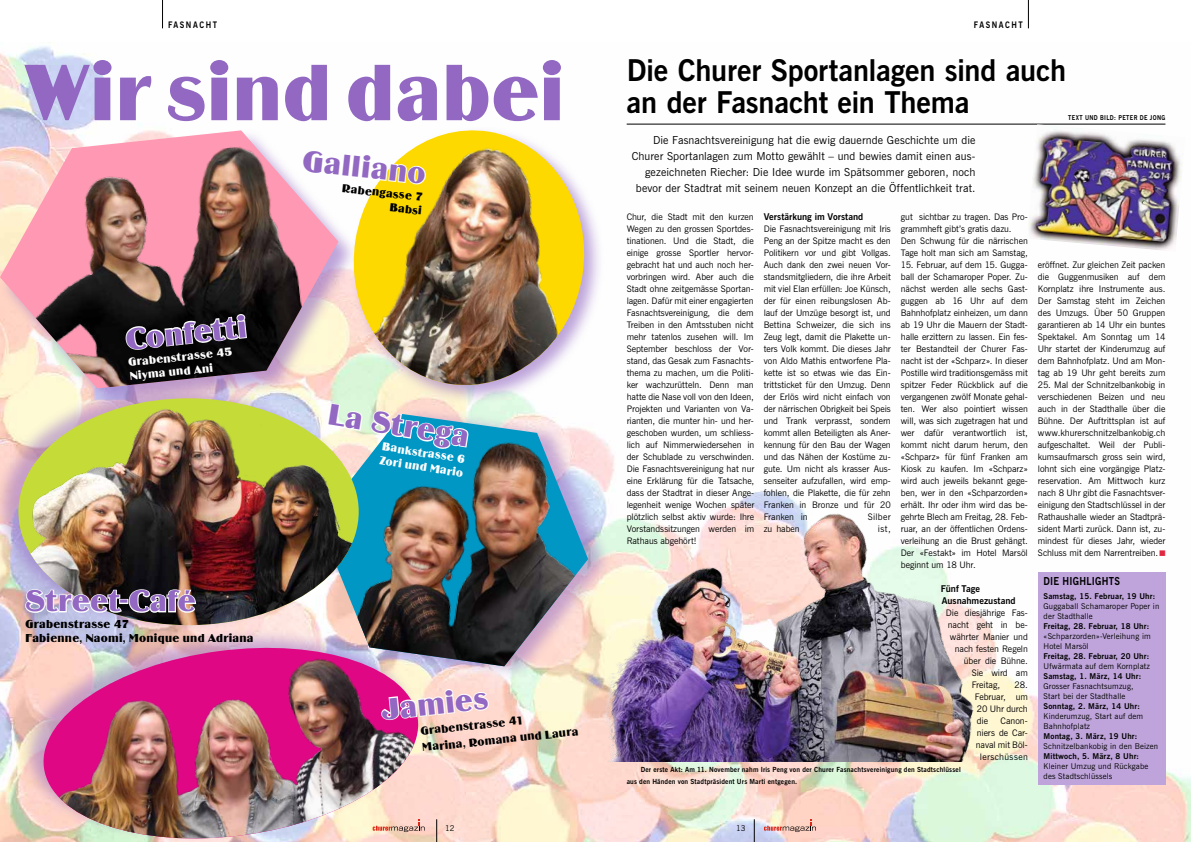
<style>
.page{position:relative;width:1191px;height:842px;background:#fff}
.page>*{position:absolute;margin:0;border:0;box-sizing:border-box;transform-origin:0 0}
.t1{font:83px "Binner D";letter-spacing:.01em;color:#9268c2}
.t2{font:31px "Binner D";letter-spacing:.02em;color:#9268c2}
.t3{font:700 30px/32px "News Gothic BT";letter-spacing:-.005em;color:#000}
.t4{font:12px/14px "Binner D";letter-spacing:.025em;color:#000}
.t5{font:12px/14px "Binner D";color:#fff}
.t6{font:11px/16px "News Gothic BT";letter-spacing:.005em;color:#000;text-align:right}
.t7{font:700 11px "News Gothic BT";letter-spacing:.025em;color:#000;scale:.86 1}
.t8{font:700 9.3px/12px "News Gothic BT";letter-spacing:-.005em;color:#000}
.t9{font:9px/12px "News Gothic BT";letter-spacing:-.005em;color:#000;text-align:justify}
.t10{font:700 9px "News Gothic BT";letter-spacing:.2em;color:#000;scale:.86 1}
.t11{font:8px/10px "News Gothic BT";letter-spacing:.02em;color:#000}
.t12{font:700 8px "News Gothic BT";letter-spacing:.02em;color:#000}
.t13{font:700 7px/12px "News Gothic BT";letter-spacing:.025em;color:#000;scale:.95 1}
.t14{font:700 6.7px "News Gothic BT";letter-spacing:.06em;color:#000;scale:.86 1}
.s1{color:#e12842}
</style>
<div class="page">
<img style="left:0;top:46px;width:1191px;height:796px">
<svg style="left:1028px;top:0;width:1px;height:28px"></svg>
<svg style="left:162px;top:0;width:1px;height:28px"></svg>
<hr style="left:626px;top:124px;width:539px;height:1px;background:#000">
<img style="left:587px;top:502px;width:397px;height:259px">
<img style="left:1027px;top:124px;width:158px;height:127px">
<div style="left:1037px;top:572px;width:128px;height:212px;background:#bea4da"></div>
<svg style="left:754px;top:819px;width:1px;height:23px"></svg>
<svg style="left:764px;top:820px;width:52px;height:12px"></svg>
<svg style="left:424px;top:820px;width:1px;height:12px"></svg>
<svg style="left:436px;top:819px;width:1px;height:23px"></svg>
<img style="left:0;top:130px;width:338px;height:251px">
<div style="left:349px;top:126px;width:255px;height:279px;background:#9268c2;opacity:.6"></div>
<svg style="left:344px;top:122px;width:249px;height:8px"></svg>
<img style="left:344px;top:130px;width:249px;height:264px">
<div style="left:20px;top:627px;width:399px;height:215px;background:#9268c2;opacity:.5"></div>
<svg style="left:37px;top:637px;width:281px;height:11px;background:#dcbfcb"></svg>
<img style="left:37px;top:648px;width:387px;height:194px">
<div style="left:321px;top:405px;width:292px;height:276px;background:#9268c2;opacity:.5"></div>
<img style="left:318px;top:419px;width:270px;height:247px">
<div style="left:0;top:381px;width:358px;height:252px;background:#9268c2;opacity:.5"></div>
<img style="left:18px;top:398px;width:341px;height:227px">
<svg style="left:124px;top:313px;width:124px;height:56px;background:#333"></svg>
<svg style="left:301px;top:149px;width:126px;height:37px"></svg>
<svg style="left:326px;top:402px;width:144px;height:49px"></svg>
<svg style="left:381px;top:667px;width:108px;height:53px;background:#f7c5ce"></svg>
<img style="left:24px;top:588px;width:173px;height:26px">
<p class="t10" style="left:168px;top:20px;width:59px">Fasnac ht</p>
<p class="t10" style="left:974px;top:20px;width:59px">fasnac ht</p>
<h1 class="t1" style="left:26px;top:46px;width:540px">Wir sind dabei</h1>
<h2 class="t2" style="left:124px;top:322px;width:123px;rotate:-6deg">Confetti</h2>
<h3 class="t5" style="left:128px;top:355px;width:106px;rotate:-6deg">Grabenstrasse 45<br>Niyma und Ani</h3>
<h2 class="t2" style="left:26px;top:584px;width:171px">Street-Café</h2>
<h3 class="t4" style="left:26px;top:617px;width:230px">Grabenstrasse 47<br>Fabienne, Naomi, Monique und Adriana</h3>
<h2 class="t2" style="left:305px;top:144px;width:125px;rotate:6deg">Galliano</h2>
<h3 class="t4" style="left:343px;top:181px;width:83px;text-align:right;rotate:6deg">Rabengasse 7<br>Babsi</h3>
<h2 class="t2" style="left:331px;top:397px;width:143px;rotate:9deg">La Strega</h2>
<h3 class="t5" style="left:383px;top:439px;width:86px;rotate:9deg">Bankstrasse 6<br>Zori und Mario</h3>
<h2 class="t2" style="left:380px;top:692px;width:108px;rotate:-6deg">Jamies</h2>
<h3 class="t4" style="left:420px;top:722px;width:158px;line-height:16.8px;rotate:-6deg">Grabenstrasse 41<br>Marina, Romana und Laura</h3>
<h3 class="t3" style="left:626px;top:54px;width:441px">Die Churer Sportanlagen sind auch an der Fasnacht ein Thema</h3>
<p class="t14" style="left:1068px;top:113px;width:115px">Text und Bild: peter de Jong</p>
<p class="t6" style="left:632px;top:132px;width:345px">Die Fasnachtsvereinigung hat die ewig dauernde Geschichte um die Churer Sportanlagen zum Motto gewählt – und bewies damit einen aus&shy;gezeichneten Riecher: Die Idee wurde im Spätsommer geboren, noch bevor der Stadtrat mit seinem neuen Konzept an die Öffentlichkeit trat.</p>
<p class="t9" style="left:626px;top:211px;width:129px">Chur, die Stadt mit den kurzen Wegen zu den grossen Sportdes&shy;tinationen. Und die Stadt, die einige grosse Sportler hervor&shy;gebracht hat und auch noch her&shy;vorbringen wird. Aber auch die Stadt ohne zeitgemässe Sportan&shy;lagen. Dafür mit einer engagierten Fasnachtsvereinigung, die dem Treiben in den Amtsstuben nicht mehr tatenlos zusehen will. Im September beschloss der Vor&shy;stand, das Gesak zum Fasnachts&shy;thema zu machen, um die Politi&shy;ker wachzurütteln. Denn man hatte die Nase voll von den Ideen, Projekten und Varianten von Va&shy;rianten, die munter hin- und her&shy;geschoben wurden, um schliess&shy;lich auf Nimmerwiedersehen in der Schublade zu verschwinden.<br>Die Fasnachtsvereinigung hat nur eine Erklärung für die Tatsache, dass der Stadtrat in dieser Ange&shy;legenheit wenige Wochen später plötzlich selbst aktiv wurde: Ihre Vorstandssitzungen werden im Rathaus abgehört!</p>
<p class="t8" style="left:763px;top:211px;width:101px">Verstärkung im Vorstand</p>
<p class="t9" style="left:763px;top:223px;width:129px">Die Fasnachtsvereinigung mit Iris Peng an der Spitze macht es den Politikern vor und gibt Vollgas.<br>Auch dank den zwei neuen Vor&shy;standsmitgliedern, die ihre Arbeit mit viel Elan erfüllen: Joe Künsch, der für einen reibungslosen Ab&shy;lauf der Umzüge besorgt ist, und Bettina Schweizer, die sich ins Zeug legt, damit die Plakette un&shy;ters Volk kommt. Die dieses Jahr von Aldo Mathis entworfene Pla&shy;kette ist so etwas wie das Ein&shy;trittsticket für den Umzug. Denn der Erlös wird nicht einfach von der närrischen Obrigkeit bei Speis und Trank verprasst, sondern kommt allen Beteiligten als Aner&shy;kennung für den Bau der Wagen und das Nähen der Kostüme zu&shy;gute. Um nicht als krasser Aus&shy;senseiter aufzufallen, wird emp&shy;fohlen, die Plakette, die für zehn Franken in Bronze und für 20<br>Franken in</p>
<p class="t9" style="left:867px;top:511px;width:25px">Silber</p>
<p class="t9" style="left:763px;top:523px;width:38px">zu haben</p>
<p class="t9" style="left:877px;top:523px;width:14px">ist,</p>
<p class="t9" style="left:900px;top:211px;width:128px;text-align:left">gut sichtbar zu tragen. Das Pro&shy;grammheft gibt’s gratis dazu.<br>Den Schwung für die närrischen<br>Tage holt man sich am Samstag,</p>
<p class="t9" style="left:900px;top:259px;width:129px">15. Februar, auf dem 15. Gugga&shy;ball der Schamaroper Poper. Zu&shy;nächst werden alle sechs Gast&shy;guggen ab 16 Uhr auf dem Bahnhofplatz einheizen, um dann ab 19 Uhr die Mauern der Stadt&shy;halle erzittern zu lassen. Ein fes&shy;ter Bestandteil der Churer Fas&shy;nacht ist der «Schparz». In dieser Postille wird traditionsgemäss mit spitzer Feder Rückblick auf die vergangenen zwölf Monate gehal&shy;ten. Wer also pointiert wissen will, was sich zugetragen hat und wer dafür verantwortlich ist, kommt nicht darum herum, den «Schparz» für fünf Franken am Kiosk zu kaufen. Im «Schparz» wird auch jeweils bekannt gege&shy;ben, wer in den «Schparzorden» erhält. Ihr oder ihm wird das be&shy;gehrte Blech am Freitag, 28. Feb&shy;ruar, an der öffentlichen Ordens&shy;verleihung an die Brust gehängt.<br>Der «Festakt» im Hotel Marsöl beginnt um 18 Uhr.</p>
<p class="t8" style="left:940px;top:583px;width:76px">Fünf Tage<br>Ausnahmezustand</p>
<p class="t9" style="left:945px;top:607px;width:83px">Die diesjährige Fas-</p>
<p class="t9" style="left:947px;top:619px;width:82px">nacht geht in be-</p>
<p class="t9" style="left:949px;top:631px;width:80px">währter Manier und</p>
<p class="t9" style="left:954px;top:643px;width:75px">nach festen Regeln</p>
<p class="t9" style="left:963px;top:655px;width:66px">über die Bühne.</p>
<p class="t9" style="left:971px;top:667px;width:58px">Sie wird am</p>
<p class="t9" style="left:971px;top:679px;width:30px">Freitag,</p>
<p class="t9" style="left:974px;top:679px;width:55px;text-indent:40px">28.<br>Februar, um 20 Uhr durch die</p>
<p class="t9" style="left:975px;top:715px;width:54px;text-align:right">Canon-<br>niers de Car&shy;naval mit Böl&shy;lerschüssen</p>
<p class="t13" style="left:626px;top:764px;width:353px;text-indent:14px">Der erste Akt: Am 11. November nahm I ris Peng von der Churer Fasnachtsvereinigung den Stadtschlüssel aus den Händen von Stadtpräsident U rs Marti entgegen.</p>
<p class="t9" style="left:1037px;top:259px;width:129px">eröffnet. Zur gleichen Zeit packen die Guggenmusiken auf dem Kornplatz ihre Instrumente aus.<br>Der Samstag steht im Zeichen des Umzugs. Über 50 Gruppen garantieren ab 14 Uhr ein buntes Spektakel. Am Sonntag um 14<br>Uhr startet der Kinderumzug auf dem Bahnhofplatz. Und am Mon&shy;tag ab 19 Uhr geht bereits zum</p>
<p class="t9" style="left:1037px;top:379px;width:129px">25. Mal der Schnitzelbankobig in verschiedenen Beizen und neu auch in der Stadthalle über die Bühne. Der Auftrittsplan ist auf www.khurerschnitzelbankobig.ch aufgeschaltet. Weil der Publi&shy;kumsaufmarsch gross sein wird, lohnt sich eine vorgängige Platz&shy;reservation. Am Mittwoch kurz nach 8 Uhr gibt die Fasnachtsver&shy;einigung den Stadtschlüssel in der Rathaushalle wieder an Stadtprä&shy;sident Marti zurück. Dann ist, zu&shy;mindest für dieses Jahr, wieder Schluss mit dem Narrentreiben. <span class="s1">■</span></p>
<p class="t7" style="left:1043px;top:574px;width:90px">Die H ighlights</p>
<p class="t12" style="left:1043px;top:591px;width:113px">Samstag, 15. Februar, 19 U hr:</p>
<p class="t11" style="left:1043px;top:601px;width:117px">Guggaball Schamaroper Poper in der Stadthalle</p>
<p class="t12" style="left:1043px;top:621px;width:107px">Freitag, 28. Februar, 18 U hr:</p>
<p class="t11" style="left:1043px;top:631px;width:109px">«Schparzorden»-Verleihung im<br>Hotel Marsöl</p>
<p class="t12" style="left:1043px;top:651px;width:107px">Freitag, 28. Februar, 20 U hr:</p>
<p class="t11" style="left:1043px;top:661px;width:108px">Ufwärmata auf dem Kornplatz</p>
<p class="t12" style="left:1043px;top:671px;width:99px">Samstag, 1. März, 14 U hr:</p>
<p class="t11" style="left:1043px;top:681px;width:91px">Grosser Fasnachtsumzug,<br>Start bei der Stadthalle</p>
<p class="t12" style="left:1043px;top:701px;width:98px">Sonntag, 2. März, 14 U hr:</p>
<p class="t11" style="left:1043px;top:711px;width:101px">Kinderumzug, Start auf dem<br>Bahnhofplatz</p>
<p class="t12" style="left:1043px;top:731px;width:95px">Montag, 3. März, 19 U hr:</p>
<p class="t11" style="left:1043px;top:741px;width:116px">Schnitzelbankobig in den Beizen</p>
<p class="t12" style="left:1043px;top:751px;width:97px">M ittwoch, 5. März, 8 U hr:</p>
<p class="t11" style="left:1043px;top:761px;width:106px">Kleiner Umzug und Rückgabe des Stadtschlüssels</p>
<p class="t11" style="left:445px;top:823px;width:11px">12</p>
<p class="t11" style="left:736px;top:823px;width:11px">13</p>
</div>
